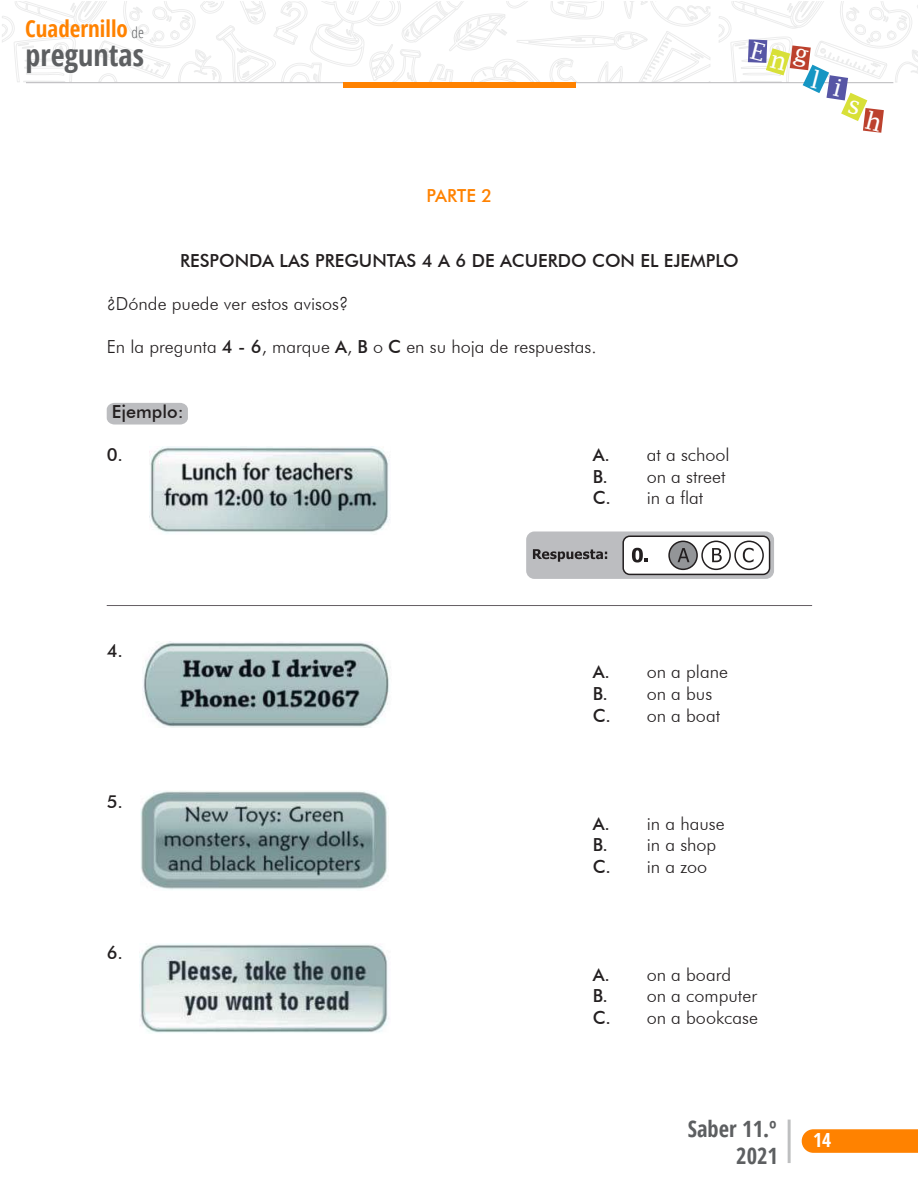
<style>
.page{position:relative;width:918px;height:1188px;background:#fff}
.page>*{position:absolute;margin:0;border:0;box-sizing:border-box;transform-origin:0 0}
.t1{font:700 condensed 30.15px "Open Sans";color:#5d5f61}
.t2{font:700 condensed 23.1px "Open Sans";color:#ff8200}
.t3{font:700 condensed 22.5px/27px "Open Sans";color:#5d5f61;text-align:right}
.t4{font:700 condensed 19.5px "Open Sans";color:#fff}
.t5{font:300 18px/21.6px "Futura BT";color:#231f20}
.t6{font:500 18px "Futura BT";color:#231f20}
.t7{font:500 18px "Futura BT";color:#ff8200}
.s1{font-weight:300;font-size:15px;color:#5d5f61}
.s2{font-weight:500}
</style>
<div class="page">
<svg style="left:802px;top:1129px;width:116px;height:24px;background:#ff8609"></svg>
<svg style="left:2px;top:1px;width:708px;height:81px"></svg>
<hr style="left:26px;top:82px;width:867px;height:1px;background:#b9b8bb">
<div style="left:343px;top:83px;width:233px;height:5px;background:#ff8200"></div>
<hr style="left:788px;top:1120px;width:3px;height:43px;background:#5d5f61">
<svg style="left:107px;top:403px;width:81px;height:22px;background:#bfbfc2"></svg>
<hr style="left:107px;top:605px;width:705px;height:1px;background:#655f64">
<div style="left:526px;top:531px;width:248px;height:48px;background:#bcbdc0;border-radius:8px"></div>
<svg style="left:533px;top:549px;width:74px;height:13px"></svg>
<div style="left:623px;top:536px;width:147px;height:38px;background:#fff;border-radius:7px"></div>
<div style="left:622px;top:536px;width:148px;height:39px;border:2px solid #231f20;border-radius:7px"></div>
<div style="left:669px;top:541px;width:28px;height:28px;background:#939598;border-radius:50%"></div>
<div style="left:668px;top:541px;width:30px;height:29px;border:2px solid #231f20;border-radius:50%"></div>
<div style="left:701px;top:541px;width:30px;height:29px;border:2px solid #231f20;border-radius:50%"></div>
<div style="left:734px;top:541px;width:30px;height:29px;border:2px solid #231f20;border-radius:50%"></div>
<svg style="left:632px;top:548px;width:16px;height:15px"></svg>
<svg style="left:678px;top:548px;width:11px;height:14px"></svg>
<svg style="left:712px;top:548px;width:10px;height:14px"></svg>
<svg style="left:743px;top:548px;width:11px;height:14px"></svg>
<img style="left:150px;top:446px;width:240px;height:87px">
<img style="left:143px;top:641px;width:248px;height:87px">
<img style="left:140px;top:791px;width:247px;height:99px">
<img style="left:139px;top:944px;width:250px;height:89px">
<svg style="left:719px;top:1px;width:199px;height:132px"></svg>
<p class="t2" style="left:25px;top:12px;width:120px">Cuadernillo <span class="s1">de</span></p>
<h1 class="t1" style="left:26px;top:34px;width:120px">preguntas</h1>
<p class="t7" style="left:427px;top:184px;width:67px">PARTE 2</p>
<p class="t6" style="left:180px;top:249px;width:560px">RESPONDA LAS PREGUNTAS 4 A 6 DE ACUERDO CON EL EJEMPLO</p>
<p class="t5" style="left:107px;top:292px;width:243px">¿Dónde puede ver estos avisos?</p>
<p class="t5" style="left:107px;top:336px;width:491px">En la pregunta <span class="s2">4 - 6</span>, marque <span class="s2">A</span>, <span class="s2">B</span> o <span class="s2">C</span> en su hoja de respuestas.</p>
<p class="t6" style="left:112px;top:400px;width:73px">Ejemplo:</p>
<p class="t6" style="left:107px;top:444px;width:18px">0.</p>
<p class="t5" style="left:593px;top:444px;width:138px"><span class="s2">A.</span> at a school<br><span class="s2">B.</span> on a street<br><span class="s2">C.</span> in a flat</p>
<p class="t6" style="left:107px;top:639px;width:18px">4.</p>
<p class="t6" style="left:107px;top:791px;width:18px">5.</p>
<p class="t6" style="left:107px;top:942px;width:18px">6.</p>
<p class="t5" style="left:593px;top:661px;width:137px"><span class="s2">A.</span> on a plane<br><span class="s2">B.</span> on a bus<br><span class="s2">C.</span> on a boat</p>
<p class="t5" style="left:593px;top:812px;width:134px"><span class="s2">A.</span> in a hause<br><span class="s2">B.</span> in a shop<br><span class="s2">C.</span> in a zoo</p>
<p class="t5" style="left:593px;top:963px;width:167px"><span class="s2">A.</span> on a board<br><span class="s2">B.</span> on a computer<br><span class="s2">C.</span> on a bookcase</p>
<p class="t3" style="left:688px;top:1115px;width:92px">Saber 11.º<br>2021</p>
<p class="t4" style="left:813px;top:1126px;width:20px">14</p>
</div>
